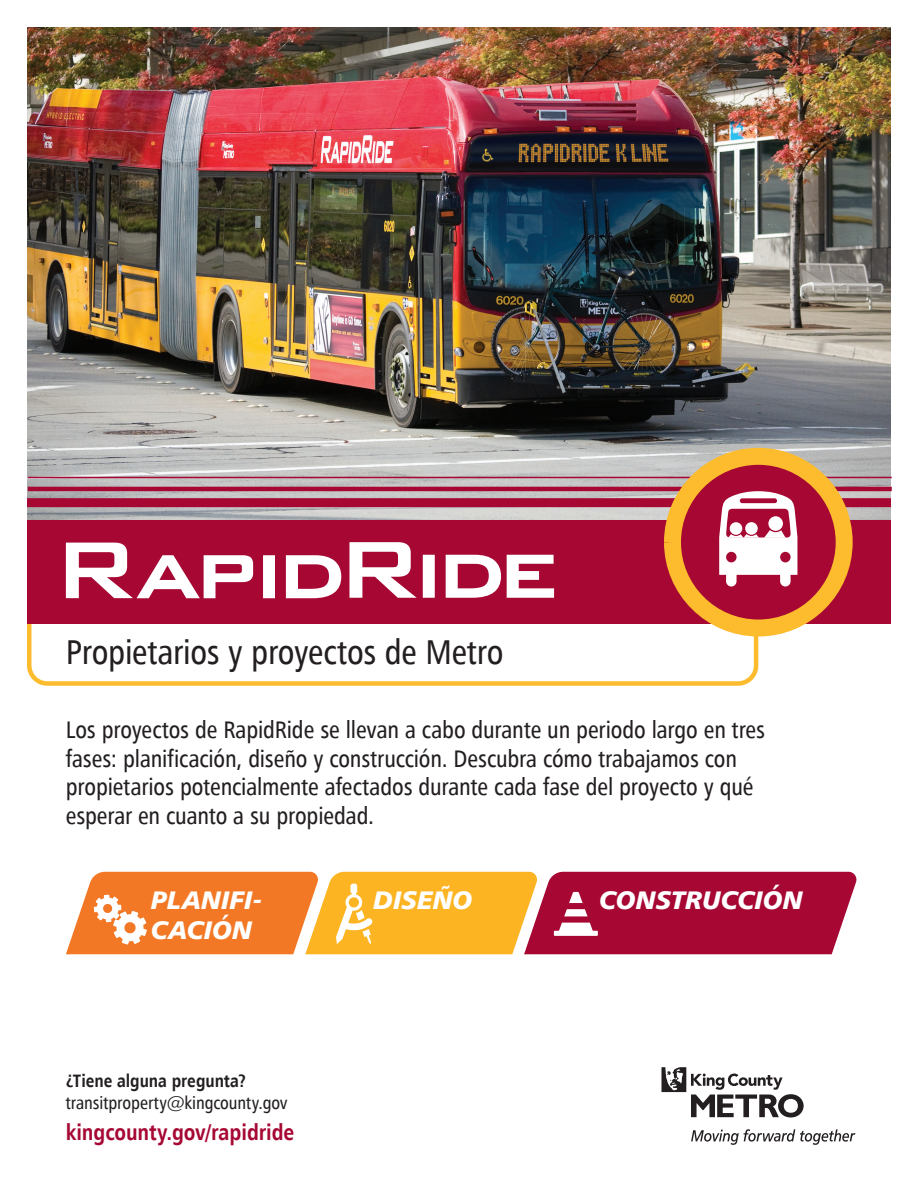
<style>
.page{position:relative;width:918px;height:1188px;background:#fff}
.page>*{position:absolute;margin:0;border:0;box-sizing:border-box;transform-origin:0 0}
.t1{font:34.5px "Humanist 777 BT Cn Rm";letter-spacing:-.005em;color:#231f20}
.t2{font:italic 900 25.5px/30.6px "Humanist 777 BT";color:#fff}
.t3{font:24px/28.8px "Humanist 777 BT Cn Rm";letter-spacing:-.005em;color:#231f20}
.t4{font:700 condensed 22.5px "Humanist 777 BT";color:#a60733}
.t5{font:18px/21.6px "Humanist 777 BT Cn Rm";letter-spacing:-.005em;color:#231f20}
.s1{font-family:"Humanist 777 BT";font-weight:700;font-stretch:condensed}
</style>
<div class="page">
<div style="left:27px;top:605px;width:731px;height:81px;border:4px solid #fdbb2e;border-radius:18px"></div>
<img style="left:27px;top:27px;width:864px;height:493px">
<div style="left:27px;top:520px;width:864px;height:104px;background:#a60733"></div>
<svg style="left:66px;top:542px;width:488px;height:56px"></svg>
<div style="left:27px;top:498px;width:864px;height:9px;background:#a60733"></div>
<hr style="left:28px;top:487px;width:864px;height:4px;background:#a60733">
<hr style="left:28px;top:477px;width:864px;height:1px;background:#a60733">
<svg style="left:691px;top:1129px;width:164px;height:16px"></svg>
<svg style="left:661px;top:1067px;width:143px;height:50px"></svg>
<svg style="left:664px;top:448px;width:189px;height:189px"></svg>
<svg style="left:66px;top:872px;width:791px;height:82px;background:#d96a40"></svg>
<svg style="left:719px;top:491px;width:78px;height:96px"></svg>
<div style="left:745px;top:522px;width:13px;height:13px;background:#fff;border-radius:50%"></div>
<p class="t1" style="left:66px;top:630px;width:439px">Propietarios y proyectos de Metro</p>
<p class="t3" style="left:66px;top:715px;width:701px">Los proyectos de RapidRide se llevan a cabo durante un periodo largo en tres fases: planificación, diseño y construcción. Descubra cómo trabajamos con propietarios potencialmente afectados durante cada fase del proyecto y qué esperar en cuanto a su propiedad.</p>
<p class="t2" style="left:151px;top:884px;width:112px">PLANIFI-<br>CACIÓN</p>
<p class="t2" style="left:374px;top:884px;width:101px">DISEÑO</p>
<p class="t2" style="left:599px;top:884px;width:205px">CONSTRUCCIÓN</p>
<p class="t5" style="left:66px;top:1070px;width:223px"><span class="s1">¿Tiene alguna pregunta? </span>transitproperty@kingcounty.gov</p>
<p class="t4" style="left:66px;top:1118px;width:230px">kingcounty.gov/rapidride</p>
</div>
